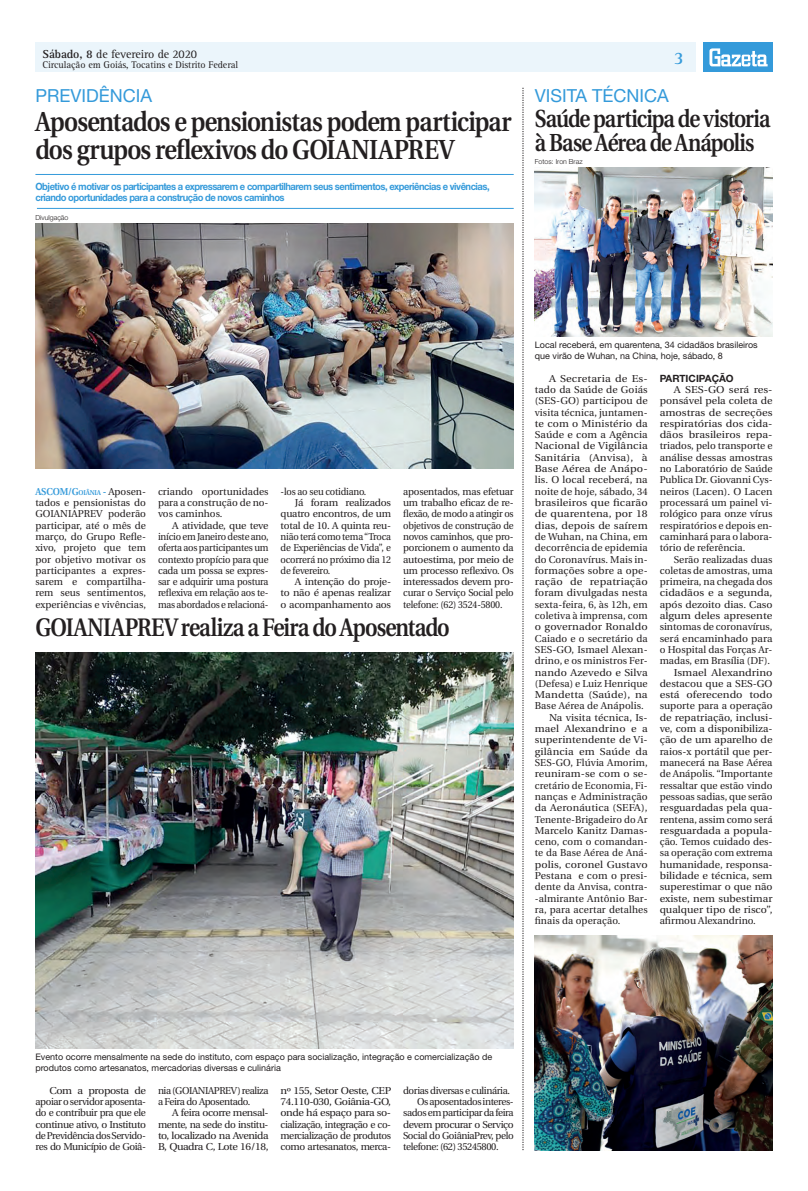
<style>
.page{position:relative;width:808px;height:1191px;background:#fff}
.page>*{position:absolute;margin:0;border:0;box-sizing:border-box;transform-origin:0 0}
.Manchete{font:600 27.5px/28px "Utopia";letter-spacing:-.035em;color:#231f20;scale:.88 1}
.Manchete-2{font:600 25.3px "Utopia";letter-spacing:-.035em;color:#231f20;scale:.85 1}
.Manchete-3{font:600 24.6px/24.2px "Utopia";letter-spacing:-.045em;color:#231f20;scale:.85 1}
.Retranca{font:18px "Helvetica Neue";color:#349ada}
.t1{font:700 18px "Rotis Serif";color:#349ada}
.t2{font:12px "Rotis Serif";letter-spacing:-.01em;color:#231f20}
.TExto_Corrido{font:10px/11.3px "Utopia";letter-spacing:-.02em;color:#231f20;text-align:justify;scale:1.1 1}
.TExto_Corrido-2{font:10px/11.3px "Utopia";letter-spacing:-.02em;color:#231f20;text-align:justify}
.TExto_Corrido-3{font:10px/11.3px "Utopia";letter-spacing:-.02em;color:#231f20;text-align:justify;scale:1.04 1}
.Repórter{font:10px/11.3px "Utopia";color:#231f20;text-align:justify}
.TExto_Corrido-4{font:10px/11.3px "Utopia";letter-spacing:-.02em;color:#231f20;text-align:justify;scale:1.08 1}
.Olho{font:700 10px/11.3px "Helvetica Neue";letter-spacing:-.05em;color:#349ada;scale:.94 1}
.TExto_Corrido-5{font:10px/11.3px "Utopia";letter-spacing:-.04em;color:#231f20}
.t3{font:10px "Rotis Serif";letter-spacing:-.01em;color:#231f20}
.TExto_Corrido-6{font:10px "Utopia";letter-spacing:-.02em;color:#231f20;scale:.94 1}
.Intertítulo{font:700 10px "Helvetica Neue";color:#231f20}
.Legenda{font:9px/11.3px "Helvetica Neue";color:#231f20}
.Crédito_Fotógrafo{font:300 7px "Helvetica Neue";color:#231f20}
.s1{font-weight:700}
.s2{font-weight:600;color:#349ada}
.s3{font-weight:600;font-size:7px;color:#349ada}
</style>
<div class="page">
<div style="left:35px;top:43px;width:661px;height:29px;background:#ebf5fb"></div>
<div style="left:703px;top:43px;width:69px;height:29px;background:#349ada"></div>
<svg style="left:709px;top:48px;width:59px;height:18px"></svg>
<svg style="left:523px;top:88px;width:1px;height:1062px"></svg>
<hr style="left:35px;top:174px;width:479px;height:1px;background:#349ada">
<hr style="left:37px;top:208px;width:477px;height:1px;background:#349ada">
<img style="left:535px;top:935px;width:237px;height:215px">
<img style="left:535px;top:167px;width:237px;height:169px">
<img style="left:35px;top:223px;width:479px;height:246px">
<img style="left:35px;top:653px;width:479px;height:395px">
<p class="t2" style="left:43px;top:47px;width:156px"><span class="s1">Sábado, 8</span> de fevereiro de 2020</p>
<p class="t3" style="left:43px;top:59px;width:197px">Circulação em Goiás, Tocatins e Distrito Federal</p>
<p class="Retranca" style="left:35px;top:85px;width:118px">PREVIDÊNCIA</p>
<p class="Retranca" style="left:535px;top:85px;width:135px">VISITA TÉCNICA</p>
<p class="t1" style="left:674px;top:48px;width:12px">3</p>
<p class="Manchete" style="left:35px;top:108px;width:543px">Aposentados e pensionistas podem participar dos grupos reflexivos do GOIANIAPREV</p>
<p class="Olho" style="left:35px;top:180px;width:485px">Objetivo é motivar os participantes a expressarem e compartilharem seus sentimentos, experiências e vivências, criando oportunidades para a construção de novos caminhos</p>
<p class="Crédito_Fotógrafo" style="left:35px;top:214px;width:35px">Divulgação</p>
<p class="Manchete-3" style="left:535px;top:107px;width:279px">Saúde participa de vistoria à Base Aérea de Anápolis</p>
<p class="Crédito_Fotógrafo" style="left:535px;top:157px;width:49px">Fotos: Iron Braz</p>
<p class="Repórter" style="left:35px;top:486px;width:112px"><span class="s2">ASCOM/G</span><span class="s3">OIÂNIA</span> <span class="s2">-</span> Aposen&shy;tados e pensionistas do GOIANIAPREV poderão participar, até o mês de março, do Grupo Refle&shy;xivo, projeto que tem por objetivo motivar os participantes a expres&shy;sarem e compartilha&shy;rem seus sentimentos, experiências e vivências,</p>
<p class="Repórter" style="left:158px;top:486px;width:112px">criando oportunidades para a construção de no&shy;vos caminhos.</p>
<p class="TExto_Corrido-2" style="left:158px;top:520px;width:112px;text-indent:14px">A atividade, que teve início em Janeiro deste ano, oferta aos participantes um contexto propício para que cada um possa se expres&shy;sar e adquirir uma postura reflexiva em relação aos te&shy;mas abordados e relacioná-</p>
<p class="TExto_Corrido-6" style="left:281px;top:486px;width:93px">-los ao seu cotidiano.</p>
<p class="TExto_Corrido-2" style="left:281px;top:497px;width:112px;text-indent:14px">Já foram realizados quatro encontros, de um total de 10. A quinta reu&shy;nião terá como tema “Troca de Experiências de Vida”, e ocorrerá no próximo dia 12 de fevereiro.</p>
<p class="TExto_Corrido-2" style="left:281px;top:576px;width:112px;text-indent:14px">A intenção do proje&shy;to não é apenas realizar o acompanhamento aos</p>
<p class="TExto_Corrido-2" style="left:403px;top:486px;width:112px">aposentados, mas efetuar um trabalho eficaz de re&shy;flexão, de modo a atingir os objetivos de construção de novos caminhos, que pro&shy;porcionem o aumento da autoestima, por meio de um processo reflexivo. Os interessados devem pro&shy;curar o Serviço Social pelo telefone: (62) 3524-5800.</p>
<p class="Manchete-2" style="left:35px;top:613px;width:489px">GOIANIAPREV realiza a Feira do Aposentado</p>
<p class="Legenda" style="left:535px;top:339px;width:224px">Local receberá, em quarentena, 34 cidadãos brasileiros que virão de Wuhan, na China, hoje, sábado, 8</p>
<p class="TExto_Corrido" style="left:535px;top:373px;width:104px;text-indent:14px">A Secretaria de Es&shy;tado da Saúde de Goiás (SES-GO) participou de visita técnica, juntamen&shy;te com o Ministério da Saúde e com a Agência Nacional de Vigilância Sanitária (Anvisa), à Base Aérea de Anápo&shy;lis. O local receberá, na noite de hoje, sábado, 34 brasileiros que ficarão de quarentena, por 18 dias, depois de saírem de Wuhan, na China, em decorrência de epidemia do Coronavírus. Mais in&shy;formações sobre a ope&shy;ração de repatriação foram divulgadas nesta sexta-feira, 6, às 12h, em coletiva à imprensa, com o governador Ronaldo Caiado e o secretário da SES-GO, Ismael Alexan&shy;drino, e os ministros Fer&shy;nando Azevedo e Silva (Defesa) e Luiz Henrique Mandetta (Saúde), na Base Aérea de Anápolis.</p>
<p class="TExto_Corrido-3" style="left:535px;top:712px;width:110px;text-indent:14px">Na visita técnica, Is&shy;mael Alexandrino e a superintendente de Vi&shy;gilância em Saúde da SES-GO, Flúvia Amorim, reuniram-se com o se&shy;cretário de Economia, Fi&shy;nanças e Administração da Aeronáutica (SEFA), Tenente-Brigadeiro do Ar Marcelo Kanitz Damas&shy;ceno, com o comandan&shy;te da Base Aérea de Aná&shy;polis, coronel Gustavo Pestana e com o presi&shy;dente da Anvisa, contra--almirante Antônio Bar&shy;ra, para acertar detalhes finais da operação.</p>
<p class="Intertítulo" style="left:660px;top:372px;width:76px">PARTICIPAÇÃO</p>
<p class="TExto_Corrido" style="left:660px;top:384px;width:104px;text-indent:14px">A SES-GO será res&shy;ponsável pela coleta de amostras de secreções respiratórias dos cida&shy;dãos brasileiros repa&shy;triados, pelo transporte e análise dessas amostras no Laboratório de Saúde Publica Dr. Giovanni Cys&shy;neiros (Lacen). O Lacen processará um painel vi&shy;rológico para onze vírus respiratórios e depois en&shy;caminhará para o labora&shy;tório de referência.</p>
<p class="TExto_Corrido-2" style="left:660px;top:553px;width:114px;text-indent:14px">Serão realizadas duas coletas de amostras, uma primeira, na chegada dos cidadãos e a segunda, após dezoito dias. Caso algum deles apresente sintomas de coronavírus, será encaminhado para o Hospital das Forças Ar&shy;madas, em Brasília (DF).</p>
<p class="TExto_Corrido" style="left:660px;top:666px;width:104px;text-indent:14px">Ismael Alexandrino destacou que a SES-GO está oferecendo todo suporte para a operação de repatriação, inclusi&shy;ve, com a disponibiliza&shy;ção de um aparelho de raios-x portátil que per&shy;manecerá na Base Aérea de Anápolis. “Importante ressaltar que estão vindo pessoas sadias, que serão resguardadas pela qua&shy;rentena, assim como será resguardada a popula&shy;ção. Temos cuidado des&shy;sa operação com extrema humanidade, responsa&shy;bilidade e técnica, sem superestimar o que não existe, nem subestimar qualquer tipo de risco”, afirmou Alexandrino.</p>
<p class="Legenda" style="left:35px;top:1051px;width:458px">Evento ocorre mensalmente na sede do instituto, com espaço para socialização, integração e comercialização de produtos como artesanatos, mercadorias diversas e culinária</p>
<p class="TExto_Corrido-4" style="left:35px;top:1085px;width:104px;text-indent:14px">Com a proposta de apoiar o servidor aposenta&shy;do e contribuir pra que ele continue ativo, o Instituto de Previdência dos Servido&shy;res do Município de Goiâ-</p>
<p class="TExto_Corrido-5" style="left:158px;top:1085px;width:112px">nia (GOIANIAPREV) realiza a Feira do Aposentado.</p>
<p class="TExto_Corrido-2" style="left:158px;top:1107px;width:112px;text-indent:14px">A feira ocorre mensal&shy;mente, na sede do institu&shy;to, localizado na Avenida B, Quadra C, Lote 16/18,</p>
<p class="TExto_Corrido-4" style="left:281px;top:1085px;width:104px">nº 155, Setor Oeste, CEP 74.110-030, Goiânia-GO, onde há espaço para so&shy;cialização, integração e co&shy;mercialização de produtos como artesanatos, merca-</p>
<p class="TExto_Corrido-5" style="left:403px;top:1085px;width:108px">dorias diversas e culinária.</p>
<p class="TExto_Corrido-2" style="left:403px;top:1096px;width:112px;text-indent:14px">Os aposentados interes&shy;sados em participar da feira devem procurar o Serviço Social do GoiâniaPrev, pelo telefone: (62) 35245800.</p>
</div>
